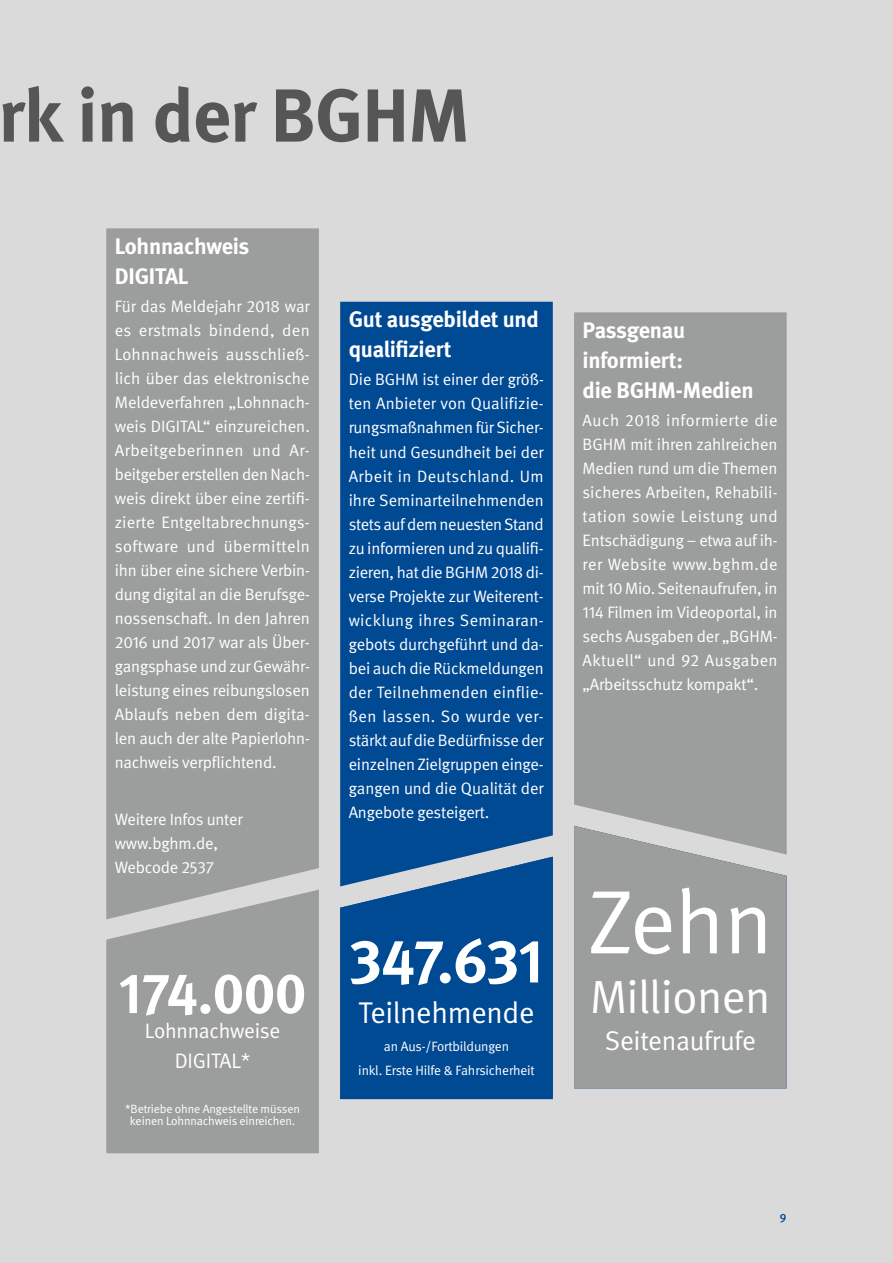
<style>
.page{position:relative;width:893px;height:1263px;background:#dadada}
.page>*{position:absolute;margin:0;border:0;box-sizing:border-box;transform-origin:0 0}
.t1{font:90px "DGUV Meta";color:#fff}
.t2{font:700 75px "DGUV Meta";letter-spacing:-.01em;color:#565656}
.t3{font:700 61.5px "DGUV Meta";letter-spacing:-.015em;color:#fff}
.t4{font:700 57px "DGUV Meta";letter-spacing:-.01em;color:#fff}
.t5{font:46.5px "DGUV Meta";letter-spacing:-.01em;color:#fff}
.t6{font:30px "DGUV Meta";letter-spacing:-.01em;color:#fff}
.t7{font:27px "DGUV Meta";letter-spacing:-.01em;color:#fff}
.t8{font:700 22.5px/30px "DGUV Meta";letter-spacing:-.01em;color:#fff}
.t9{font:21px/29.4px "DGUV Meta";letter-spacing:-.01em;color:#fff;text-align:center}
.t10{font:16.5px/24px "DGUV Meta";letter-spacing:-.01em;color:#fff;text-align:justify}
.t11{font:13.5px/24px "DGUV Meta";letter-spacing:-.01em;color:#fff;text-align:center}
.t12{font:12px/12px "DGUV Meta";letter-spacing:-.01em;color:#fff;text-align:center}
.t13{font:500 12px "DGUV Meta";color:#004993}
</style>
<div class="page">
<div style="left:106px;top:919px;width:213px;height:234px;background:#9c9d9d"></div>
<div style="left:106px;top:228px;width:213px;height:691px;background:#9c9d9d"></div>
<div style="left:340px;top:302px;width:213px;height:555px;background:#004993"></div>
<svg style="left:340px;top:857px;width:213px;height:242px;background:#0f5397"></svg>
<div style="left:574px;top:312px;width:213px;height:514px;background:#9c9d9d"></div>
<svg style="left:574px;top:826px;width:213px;height:262px;background:#9fa0a0"></svg>
<h2 class="t2" style="left:-1px;top:71px;width:472px">rk in der BGHM</h2>
<h3 class="t8" style="left:115px;top:232px;width:136px">Lohnnachweis<br>DIGITAL</h3>
<p class="t10" style="left:115px;top:295px;width:197px">Für das Meldejahr 2018 war es erstmals bindend, den Lohnnachweis ausschließ&shy;lich über das elektronische Meldeverfahren „Lohnnach&shy;weis DIGITAL“ einzureichen.<br>Arbeitgeberinnen und Ar&shy;beitgeber erstellen den Nach&shy;weis direkt über eine zertifi&shy;zierte Entgeltabrechnungs&shy;software und übermitteln ihn über eine sichere Verbin&shy;dung digital an die Berufsge&shy;nossenschaft. In den Jahren 2016 und 2017 war als Über&shy;gangsphase und zur Gewähr&shy;leistung eines reibungslosen Ablaufs neben dem digita&shy;len auch der alte Papierlohn&shy;nachweis verpflichtend.</p>
<p class="t10" style="left:115px;top:807px;width:129px;text-align:left">Weitere Infos unter www.bghm.de,<br>Webcode 2537</p>
<h3 class="t4" style="left:119px;top:959px;width:189px">174.000</h3>
<p class="t9" style="left:145px;top:1017px;width:137px">Lohnnachweise<br>DIGITAL*</p>
<p class="t12" style="left:125px;top:1103px;width:176px">*Betriebe ohne Angestellte müssen keinen Lohnnachweis einreichen.</p>
<h3 class="t8" style="left:349px;top:305px;width:192px">Gut ausgebildet und qualifiziert</h3>
<p class="t10" style="left:349px;top:368px;width:197px">Die BGHM ist einer der größ&shy;ten Anbieter von Qualifizie&shy;rungsmaßnahmen für Sicher&shy;heit und Gesundheit bei der Arbeit in Deutschland. Um ihre Seminarteilnehmenden stets auf dem neuesten Stand zu informieren und zu qualifi&shy;zieren, hat die BGHM 2018 di&shy;verse Projekte zur Weiterent&shy;wicklung ihres Seminaran&shy;gebots durchgeführt und da&shy;bei auch die Rückmeldungen der Teilnehmenden einflie&shy;ßen lassen. So wurde ver&shy;stärkt auf die Bedürfnisse der einzelnen Zielgruppen einge&shy;gangen und die Qualität der Angebote gesteigert.</p>
<h3 class="t3" style="left:349px;top:924px;width:196px">347.631</h3>
<h3 class="t6" style="left:358px;top:995px;width:177px">Teilnehmende</h3>
<p class="t11" style="left:358px;top:1034px;width:178px">an Aus-/Fortbildungen<br>inkl. Erste Hilfe &amp; Fahrsicherheit</p>
<h3 class="t8" style="left:583px;top:316px;width:173px">Passgenau informiert:<br>die BGHM-Medien</h3>
<p class="t10" style="left:583px;top:409px;width:197px">Auch 2018 informierte die BGHM mit ihren zahlreichen Medien rund um die Themen sicheres Arbeiten, Rehabili&shy;tation sowie Leistung und Entschädigung – etwa auf ih&shy;rer Website www.bghm.de mit 10 Mio. Seitenaufrufen, in 114 Filmen im Videoportal, in sechs Ausgaben der „BGHM-Aktuell“ und 92 Ausgaben „Arbeitsschutz kompakt“.</p>
<h1 class="t1" style="left:588px;top:870px;width:187px">Zehn</h1>
<h3 class="t5" style="left:590px;top:970px;width:182px">Millionen</h3>
<h3 class="t7" style="left:605px;top:1025px;width:152px">Seitenaufrufe</h3>
<p class="t13" style="left:780px;top:1211px;width:8px">9</p>
</div>
